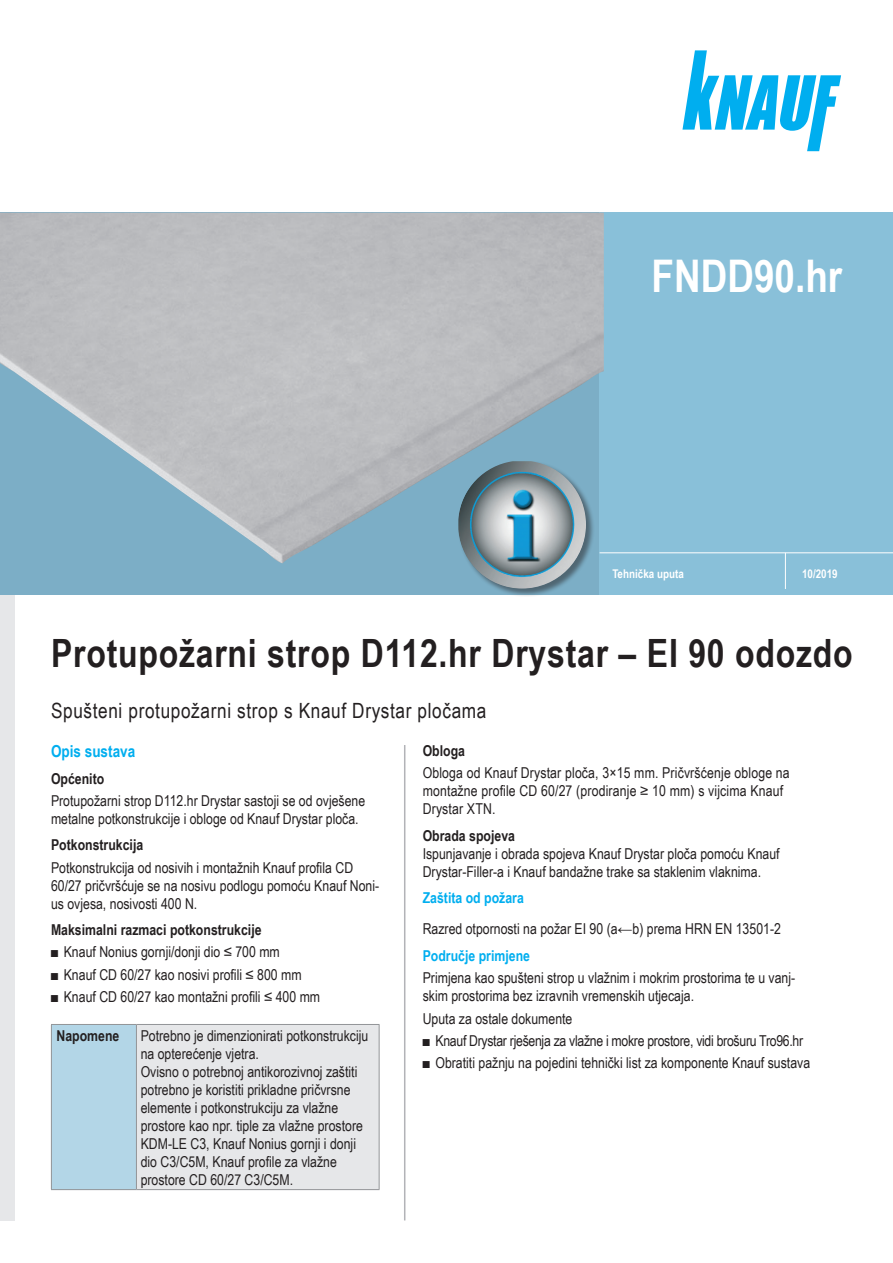
<style>
.page{position:relative;width:893px;height:1263px;background:#fff}
.page>*{position:absolute;margin:0;border:0;box-sizing:border-box;transform-origin:0 0}
.t1{font:700 45px "Arial Narrow";color:#fff}
.Katalog_naslov_01{font:700 39px "Arial Narrow";letter-spacing:.02em;color:#231f20}
.Katalog_naslov_02{font:21px "Arial Narrow";letter-spacing:.03em;color:#231f20}
.t2{font:700 16.5px "Arial Narrow";color:#00aeef}
.Osnovni_tekst{font:15px/18px "Arial Narrow";color:#231f20}
.nabrajanje_10pt{font:15px "Arial Narrow";color:#231f20}
.nabrajanje_10pt-2{font:15px "Arial Narrow";letter-spacing:-.02em;color:#231f20}
.Podnaslov_10pt{font:700 15px "Arial Narrow";color:#231f20}
.Podnaslov_10pt-2{font:700 15px "Arial Narrow";color:#00aeef}
.Podnaslov_9pt{font:700 15px "Arial Narrow";color:#231f20}
.Napomena_9pt{font:700 15px "Arial Narrow";color:#231f20}
.t3{font:700 12px "Arial Narrow";color:#fff}
</style>
<div class="page">
<svg style="left:682px;top:50px;width:159px;height:101px"></svg>
<div style="left:0;top:213px;width:604px;height:382px;background:#7caec6"></div>
<div style="left:600px;top:213px;width:293px;height:382px;background:#89c0d9"></div>
<div style="left:0;top:595px;width:15px;height:625px;background:#e6e7e9"></div>
<hr style="left:600px;top:552px;width:293px;height:1px;background:#fff">
<hr style="left:785px;top:553px;width:1px;height:36px;background:#fff">
<div style="left:51px;top:1024px;width:85px;height:165px;background:#b3d6e7"></div>
<div style="left:136px;top:1024px;width:243px;height:165px;background:#e6e7e9"></div>
<hr style="left:136px;top:1024px;width:243px;height:1px;background:#939598">
<hr style="left:51px;top:1024px;width:85px;height:1px;background:#939598">
<hr style="left:51px;top:1025px;width:1px;height:164px;background:#939598">
<hr style="left:136px;top:1025px;width:1px;height:164px;background:#939598">
<hr style="left:379px;top:1025px;width:1px;height:164px;background:#939598">
<hr style="left:51px;top:1189px;width:85px;height:1px;background:#939598">
<hr style="left:136px;top:1189px;width:243px;height:1px;background:#939598">
<hr style="left:404px;top:745px;width:1px;height:475px;background:#b2b3b7">
<div style="left:458px;top:461px;width:137px;height:136px;background:#231f20;opacity:.5"></div>
<img style="left:458px;top:563px;width:128px;height:26px">
<img style="left:0;top:213px;width:604px;height:350px">
<p class="t1" style="left:652px;top:242px;width:192px">FNDD90.hr</p>
<p class="t3" style="left:612px;top:565px;width:73px">Tehnička uputa</p>
<p class="t3" style="left:802px;top:565px;width:37px">10/2019</p>
<p class="Katalog_naslov_01" style="left:51px;top:624px;width:803px">Protupožarni strop D112.hr Drystar – EI 90 odozdo</p>
<p class="Katalog_naslov_02" style="left:51px;top:695px;width:437px">Spušteni protupožarni strop s Knauf Drystar pločama</p>
<p class="t2" style="left:51px;top:739px;width:86px">Opis sustava</p>
<p class="Podnaslov_10pt" style="left:51px;top:767px;width:55px">Općenito</p>
<p class="Osnovni_tekst" style="left:51px;top:791px;width:316px">Protupožarni strop D112.hr Drystar sastoji se od ovješene metalne potkonstrukcije i obloge od Knauf Drystar ploča.</p>
<p class="Podnaslov_10pt" style="left:51px;top:834px;width:94px">Potkonstrukcija</p>
<p class="Osnovni_tekst" style="left:51px;top:858px;width:330px">Potkonstrukcija od nosivih i montažnih Knauf profila CD<br>60/27 pričvršćuje se na nosivu podlogu pomoću Knauf Noni&shy;us ovjesa, nosivosti 400 N.</p>
<p class="Podnaslov_10pt" style="left:51px;top:918px;width:212px">Maksimalni razmaci potkonstrukcije</p>
<p class="nabrajanje_10pt" style="left:51px;top:941px;width:230px">■ Knauf Nonius gornji/donji dio ≤ 700 mm</p>
<p class="nabrajanje_10pt" style="left:51px;top:963px;width:252px">■ Knauf CD 60/27 kao nosivi profili ≤ 800 mm</p>
<p class="nabrajanje_10pt" style="left:51px;top:985px;width:271px">■ Knauf CD 60/27 kao montažni profili ≤ 400 mm</p>
<p class="Napomena_9pt" style="left:57px;top:1024px;width:64px">Napomene</p>
<p class="Osnovni_tekst" style="left:141px;top:1026px;width:229px">Potrebno je dimenzionirati potkonstrukciju na opterećenje vjetra.</p>
<p class="Osnovni_tekst" style="left:141px;top:1062px;width:224px">Ovisno o potrebnoj antikorozivnoj zaštiti potrebno je koristiti prikladne pričvrsne elemente i potkonstrukciju za vlažne prostore kao npr. tiple za vlažne prostore KDM-LE C3, Knauf Nonius gornji i donji dio C3/C5M, Knauf profile za vlažne prostore CD 60/27 C3/C5M.</p>
<p class="Podnaslov_10pt" style="left:423px;top:739px;width:44px">Obloga</p>
<p class="Osnovni_tekst" style="left:423px;top:763px;width:369px">Obloga od Knauf Drystar ploča, 3×15 mm. Pričvršćenje obloge na montažne profile CD 60/27 (prodiranje ≥ 10 mm) s vijcima Knauf<br>Drystar XTN.</p>
<p class="Podnaslov_9pt" style="left:423px;top:824px;width:94px">Obrada spojeva</p>
<p class="Osnovni_tekst" style="left:423px;top:844px;width:358px">Ispunjavanje i obrada spojeva Knauf Drystar ploča pomoću Knauf<br>Drystar-Filler-a i Knauf bandažne trake sa staklenim vlaknima.</p>
<p class="Podnaslov_10pt-2" style="left:423px;top:886px;width:103px">Zaštita od požara</p>
<p class="Osnovni_tekst" style="left:423px;top:920px;width:360px">Razred otpornosti na požar EI 90 (a←b) prema HRN EN 13501-2</p>
<p class="Podnaslov_10pt-2" style="left:423px;top:944px;width:109px">Područje primjene</p>
<p class="Osnovni_tekst" style="left:423px;top:968px;width:374px">Primjena kao spušteni strop u vlažnim i mokrim prostorima te u vanj&shy;skim prostorima bez izravnih vremenskih utjecaja.</p>
<p class="Osnovni_tekst" style="left:423px;top:1009px;width:151px">Uputa za ostale dokumente</p>
<p class="nabrajanje_10pt-2" style="left:423px;top:1029px;width:382px">■ Knauf Drystar rješenja za vlažne i mokre prostore, vidi brošuru Tro96.hr</p>
<p class="nabrajanje_10pt" style="left:423px;top:1052px;width:389px">■ Obratiti pažnju na pojedini tehnički list za komponente Knauf sustava</p>
</div>
